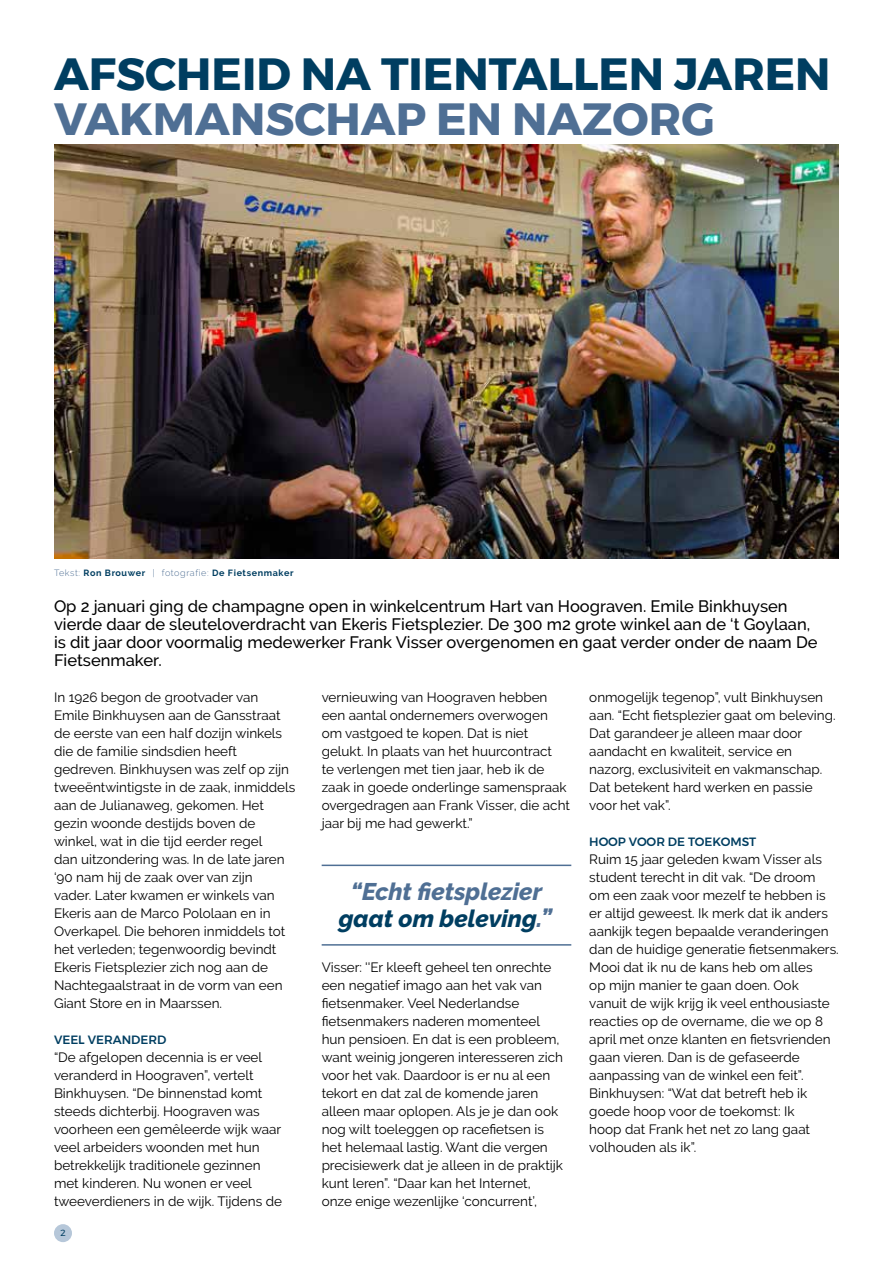
<style>
.page{position:relative;width:893px;height:1263px;background:#fff}
.page>*{position:absolute;margin:0;border:0;box-sizing:border-box;transform-origin:0 0}
.t1{font:700 45px "Montserrat";color:#003e61}
.t2{font:700 45px "Montserrat";color:#4f6f94}
.t3{font:italic 800 24px/27px "Raleway";color:#4f6f94;text-align:center}
.t4{font:500 16.5px/18px "Raleway";color:#000}
.t5{font:13.5px/18px "Raleway";color:#000}
.t6{font:500 12px "Montserrat";color:#003e61}
.t7{font:700 9px "Raleway";letter-spacing:.07em;color:#003e61}
.t8{font:9px "Montserrat";color:#003e61}
.s1{font-weight:300;color:#4f6f94}
.s2{color:#003e61}
</style>
<div class="page">
<img style="left:54px;top:144px;width:785px;height:414px">
<hr style="left:322px;top:864px;width:249px;height:2px;background:#4f6f94">
<hr style="left:322px;top:944px;width:249px;height:2px;background:#4f6f94">
<div style="left:54px;top:1224px;width:18px;height:18px;background:#b6c7d9;border-radius:50%"></div>
<h1 class="t1" style="left:54px;top:38px;width:778px">AFSCHEID NA TIENTALLEN JAREN</h1>
<h1 class="t2" style="left:54px;top:83px;width:662px">VAKMANSCHAP EN NAZORG</h1>
<p class="t7" style="left:54px;top:568px;width:241px"><span class="s1">Tekst:</span> Ron Brouwer <span class="s1">| fotografie:</span> De Fietsenmaker</p>
<p class="t4" style="left:54px;top:597px;width:765px">Op 2 januari ging de champagne open in winkelcentrum Hart van Hoograven. Emile Binkhuysen vierde daar de sleuteloverdracht van Ekeris Fietsplezier. De 300 m2 grote winkel aan de ‘t Goylaan, is dit jaar door voormalig medewerker Frank Visser overgenomen en gaat verder onder de naam De Fietsenmaker.</p>
<p class="t5" style="left:54px;top:688px;width:243px">In 1926 begon de grootvader van Emile Binkhuysen aan de Gansstraat de eerste van een half dozijn winkels die de familie sindsdien heeft gedreven. Binkhuysen was zelf op zijn tweeëntwintigste in de zaak, inmiddels aan de Julianaweg, gekomen. Het gezin woonde destijds boven de winkel, wat in die tijd eerder regel<br>dan uitzondering was. In de late jaren ‘90 nam hij de zaak over van zijn<br>vader. Later kwamen er winkels van Ekeris aan de Marco Pololaan en in Overkapel. Die behoren inmiddels tot het verleden; tegenwoordig bevindt Ekeris Fietsplezier zich nog aan de Nachtegaalstraat in de vorm van een Giant Store en in Maarssen.</p>
<p class="t6" style="left:54px;top:1030px;width:114px">VEEL VERANDERD</p>
<p class="t5" style="left:54px;top:1048px;width:230px">“De afgelopen decennia is er veel veranderd in Hoograven”, vertelt Binkhuysen. “De binnenstad komt steeds dichterbij. Hoograven was voorheen een gemêleerde wijk waar veel arbeiders woonden met hun betrekkelijk traditionele gezinnen met kinderen. Nu wonen er veel tweeverdieners in de wijk. Tijdens de</p>
<p class="t5" style="left:589px;top:688px;width:248px">onmogelijk tegenop”, vult Binkhuysen aan. “Echt fietsplezier gaat om beleving.<br>Dat garandeer je alleen maar door aandacht en kwaliteit, service en nazorg, exclusiviteit en vakmanschap.<br>Dat betekent hard werken en passie voor het vak”.</p>
<p class="t6" style="left:589px;top:832px;width:169px">HOOP VOOR DE TOEKOMST</p>
<p class="t5" style="left:589px;top:850px;width:251px">Ruim 15 jaar geleden kwam Visser als student terecht in dit vak. “De droom om een zaak voor mezelf te hebben is er altijd geweest. Ik merk dat ik anders aankijk tegen bepaalde veranderingen dan de huidige generatie fietsenmakers.<br>Mooi dat ik nu de kans heb om alles<br>op mijn manier te gaan doen. Ook vanuit de wijk krijg ik veel enthousiaste reacties op de overname, die we op 8 april met onze klanten en fietsvrienden gaan vieren. Dan is de gefaseerde aanpassing van de winkel een feit”.<br>Binkhuysen: “Wat dat betreft heb ik goede hoop voor de toekomst: Ik<br>hoop dat Frank het net zo lang gaat volhouden als ik”.</p>
<p class="t5" style="left:322px;top:688px;width:250px">vernieuwing van Hoograven hebben een aantal ondernemers overwogen om vastgoed te kopen. Dat is niet gelukt. In plaats van het huurcontract<br>te verlengen met tien jaar, heb ik de zaak in goede onderlinge samenspraak overgedragen aan Frank Visser, die acht jaar bij me had gewerkt.”</p>
<h2 class="t3" style="left:339px;top:878px;width:217px">“Echt fietsplezier <span class="s2">gaat om beleving</span>.”</h2>
<p class="t5" style="left:322px;top:958px;width:243px">Visser: ''Er kleeft geheel ten onrechte een negatief imago aan het vak van fietsenmaker. Veel Nederlandse fietsenmakers naderen momenteel hun pensioen. En dat is een probleem, want weinig jongeren interesseren zich voor het vak. Daardoor is er nu al een tekort en dat zal de komende jaren alleen maar oplopen. Als je je dan ook nog wilt toeleggen op racefietsen is het helemaal lastig. Want die vergen precisiewerk dat je alleen in de praktijk kunt leren”. “Daar kan het Internet, onze enige wezenlijke ‘concurrent’,</p>
<p class="t8" style="left:60px;top:1226px;width:7px">2</p>
</div>
